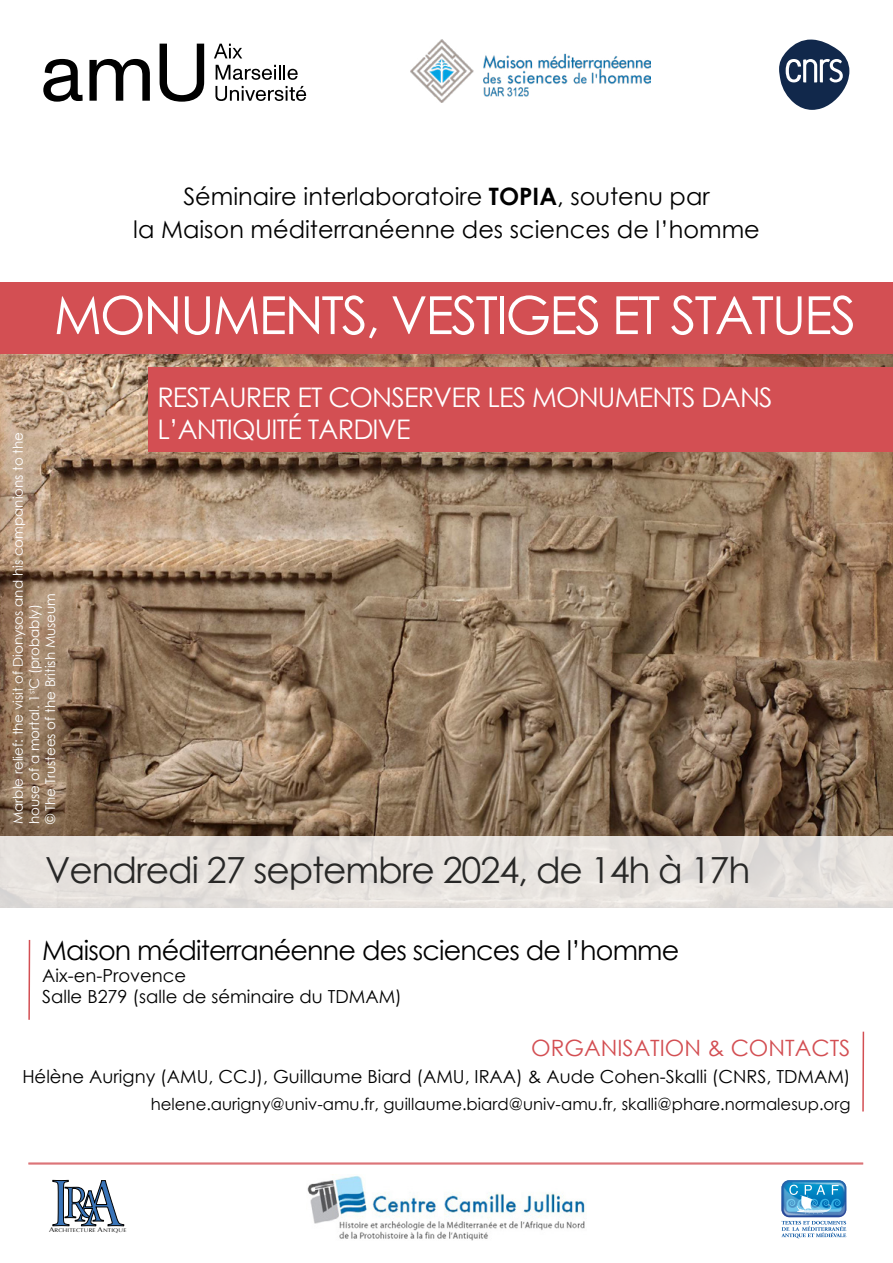
<style>
.page{position:relative;width:893px;height:1263px;background:#fff}
.page>*{position:absolute;margin:0;border:0;box-sizing:border-box;transform-origin:0 0}
.t1{font:52.5px "Century Gothic";letter-spacing:-.04em;color:#fff}
.t2{font:36px "Century Gothic";letter-spacing:-.03em;color:#282827}
.t3{font:27px/32.4px "Century Gothic";letter-spacing:-.03em;color:#fff}
.t4{font:27px "Century Gothic";letter-spacing:-.03em;color:#000}
.t5{font:24px/33px "Century Gothic";color:#000;text-align:center}
.t6{font:22.5px "Century Gothic";color:#d34f53}
.t7{font:18px/21.6px "Century Gothic";color:#000}
.t8{font:16.5px "Century Gothic";color:#000}
.t9{font:13.5px/16.2px "Century Gothic";color:#fff}
.t10{font:5.4px "Optima";letter-spacing:.02em;color:#000;scale:1.15 1}
.s1{font-weight:700}
.s2{font-size:6.9px}
</style>
<div class="page">
<img style="left:0;top:353px;width:893px;height:483px">
<svg style="left:779px;top:40px;width:70px;height:70px"></svg>
<img style="left:410px;top:40px;width:240px;height:63px">
<svg style="left:53px;top:1180px;width:71px;height:46px"></svg>
<img style="left:846px;top:1199px;width:1px;height:13px">
<svg style="left:781px;top:1182px;width:65px;height:56px"></svg>
<img style="left:781px;top:1198px;width:40px;height:24px">
<img style="left:784px;top:1180px;width:63px;height:19px">
<img style="left:307px;top:1176px;width:280px;height:64px">
<div style="left:0;top:282px;width:893px;height:71px;background:#d34f53"></div>
<div style="left:149px;top:368px;width:744px;height:84px;background:#d34f53"></div>
<svg style="left:0;top:836px;width:893px;height:72px;background:#e6e1dd"></svg>
<hr style="left:862px;top:1032px;width:2px;height:79px;background:#d34f53">
<hr style="left:28px;top:1163px;width:835px;height:1px;background:#d34f53">
<hr style="left:28px;top:1164px;width:835px;height:1px;background:#d34f53">
<hr style="left:28px;top:940px;width:2px;height:80px;background:#d34f53">
<svg style="left:214px;top:44px;width:28px;height:14px"></svg>
<svg style="left:216px;top:65px;width:82px;height:15px"></svg>
<svg style="left:215px;top:86px;width:91px;height:15px"></svg>
<svg style="left:43px;top:59px;width:40px;height:43px"></svg>
<svg style="left:89px;top:59px;width:61px;height:42px"></svg>
<svg style="left:160px;top:44px;width:44px;height:58px"></svg>
<h3 class="t5" style="left:133px;top:179px;width:628px">Séminaire interlaboratoire <span class="s1">TOPIA</span>, soutenu par<br>la Maison méditerranéenne des sciences de l’homme</h3>
<h1 class="t1" style="left:54px;top:278px;width:804px">MONUMENTS, VESTIGES ET STATUES</h1>
<p class="t9" style="left:10px;top:824px;width:394px;rotate:-90deg">Marble relief: the visit of Dionysos and his companions to the house of a mortal. 1<sup>st</sup>C (probably)<br>© The Trustees of the British Museum</p>
<h3 class="t3" style="left:157px;top:381px;width:617px">RESTAURER ET CONSERVER LES MONUMENTS DANS<br>L’ANTIQUITÉ TARDIVE</h3>
<h2 class="t2" style="left:45px;top:844px;width:707px">Vendredi 27 septembre 2024, de 14h à 17h</h2>
<h3 class="t4" style="left:42px;top:931px;width:639px">Maison méditerranéenne des sciences de l’homme</h3>
<p class="t7" style="left:42px;top:964px;width:361px">Aix-en-Provence<br>Salle B279 (salle de séminaire du TDMAM)</p>
<p class="t6" style="left:531px;top:1032px;width:321px">ORGANISATION &amp; CONTACTS</p>
<p class="t7" style="left:22px;top:1065px;width:830px">Hélène Aurigny (AMU, CCJ), Guillaume Biard (AMU, IRAA) &amp; Aude Cohen-Skalli (CNRS, TDMAM)</p>
<p class="t8" style="left:151px;top:1093px;width:701px">helene.aurigny@univ-amu.fr, guillaume.biard@univ-amu.fr, skalli@phare.normalesup.org</p>
<p class="t10" style="left:49px;top:1227px;width:69px"><span class="s2">A</span>RCHITECTURE <span class="s2">A</span>NTIQUE</p>
</div>
